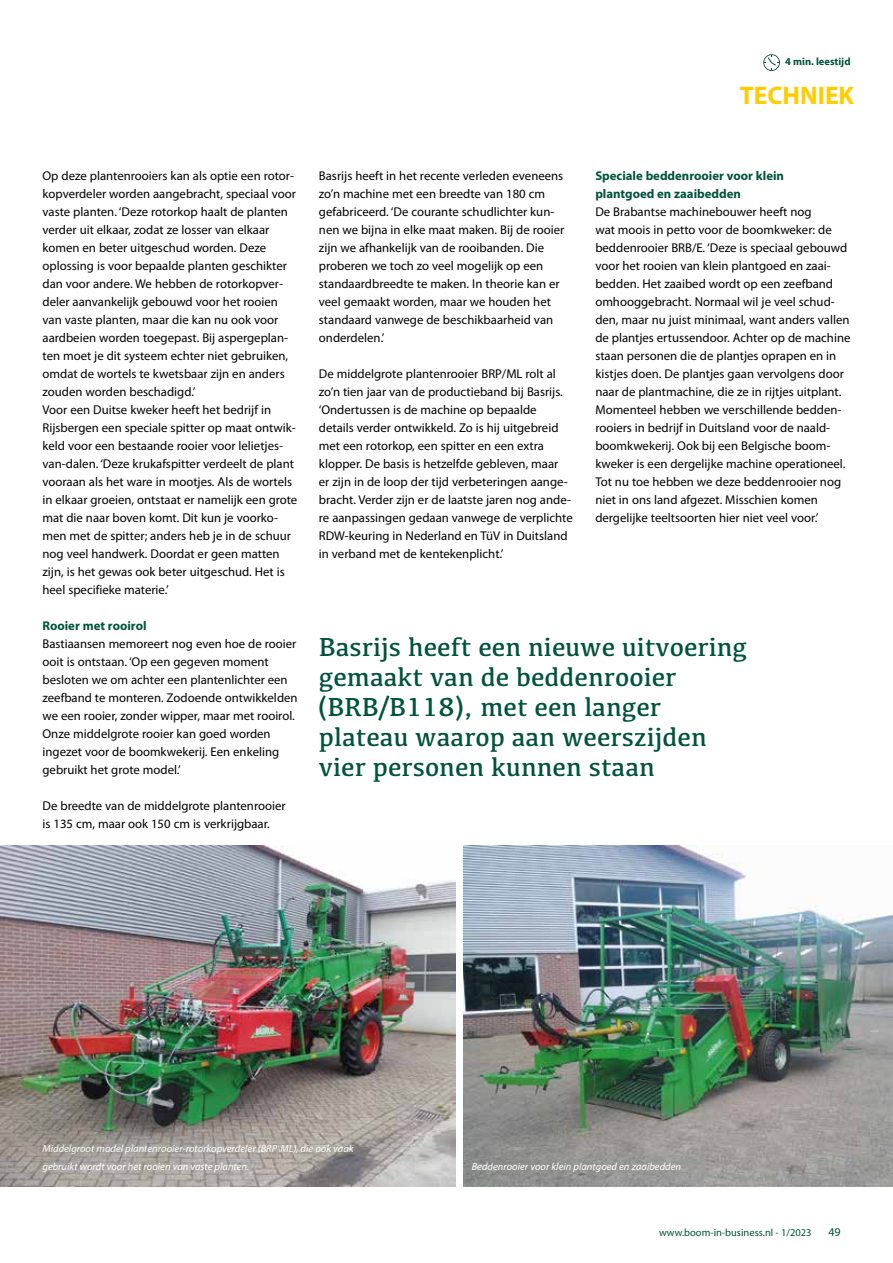
<style>
.page{position:relative;width:893px;height:1263px;background:#fff}
.page>*{position:absolute;margin:0;border:0;box-sizing:border-box;transform-origin:0 0}
.t1{font:27px/30px "Kefa";color:#00533d}
.t2{font:700 25.5px "Myriad Pro";color:#fc0}
.t3{font:12.75px/18px "Myriad Pro";color:#000}
.t4{font:700 12.75px/18px "Myriad Pro";color:#00533d}
.t5{font:12px "Myriad Pro";color:#00533d}
.t6{font:italic 10.5px/18px "Myriad Pro";color:#fff}
.t7{font:10.5px "Myriad Pro";color:#00533d}
.t8{font:700 10.5px "Myriad Pro";color:#00533d}
</style>
<div class="page">
<img style="left:0;top:845px;width:455px;height:341px">
<svg style="left:763px;top:54px;width:17px;height:17px"></svg>
<img style="left:464px;top:845px;width:429px;height:341px">
<p class="t8" style="left:785px;top:55px;width:67px">4 min. leestijd</p>
<h2 class="t2" style="left:740px;top:79px;width:116px">TECHNIEK</h2>
<p class="t3" style="left:43px;top:167px;width:256px">Op deze plantenrooiers kan als optie een rotor&shy;kopverdeler worden aangebracht, speciaal voor vaste planten. ‘Deze rotorkop haalt de planten verder uit elkaar, zodat ze losser van elkaar komen en beter uitgeschud worden. Deze oplossing is voor bepaalde planten geschikter dan voor andere. We hebben de rotorkopver&shy;deler aanvankelijk gebouwd voor het rooien van vaste planten, maar die kan nu ook voor aardbeien worden toegepast. Bij aspergeplan&shy;ten moet je dit systeem echter niet gebruiken, omdat de wortels te kwetsbaar zijn en anders zouden worden beschadigd.’<br>Voor een Duitse kweker heeft het bedrijf in Rijsbergen een speciale spitter op maat ontwik&shy;keld voor een bestaande rooier voor lelietjes&shy;van-dalen. ‘Deze krukafspitter verdeelt de plant vooraan als het ware in mootjes. Als de wortels in elkaar groeien, ontstaat er namelijk een grote mat die naar boven komt. Dit kun je voorko&shy;men met de spitter; anders heb je in de schuur nog veel handwerk. Doordat er geen matten zijn, is het gewas ook beter uitgeschud. Het is heel specifieke materie.’</p>
<p class="t4" style="left:43px;top:616px;width:106px">Rooier met rooirol</p>
<p class="t3" style="left:43px;top:635px;width:257px">Bastiaansen memoreert nog even hoe de rooier ooit is ontstaan. ‘Op een gegeven moment besloten we om achter een plantenlichter een zeefband te monteren. Zodoende ontwikkelden we een rooier, zonder wipper, maar met rooirol.<br>Onze middelgrote rooier kan goed worden ingezet voor de boomkwekerij. Een enkeling gebruikt het grote model.’</p>
<p class="t3" style="left:43px;top:797px;width:245px">De breedte van de middelgrote plantenrooier is 135 cm, maar ook 150 cm is verkrijgbaar.</p>
<p class="t3" style="left:319px;top:167px;width:247px">Basrijs heeft in het recente verleden eveneens zo’n machine met een breedte van 180 cm gefabriceerd. ‘De courante schudlichter kun&shy;nen we bijna in elke maat maken. Bij de rooier zijn we afhankelijk van de rooibanden. Die proberen we toch zo veel mogelijk op een standaardbreedte te maken. In theorie kan er veel gemaakt worden, maar we houden het standaard vanwege de beschikbaarheid van onderdelen.’</p>
<p class="t3" style="left:319px;top:365px;width:255px">De middelgrote plantenrooier BRP/ML rolt al zo’n tien jaar van de productieband bij Basrijs. ‘Ondertussen is de machine op bepaalde details verder ontwikkeld. Zo is hij uitgebreid met een rotorkop, een spitter en een extra klopper. De basis is hetzelfde gebleven, maar<br>er zijn in de loop der tijd verbeteringen aange&shy;bracht. Verder zijn er de laatste jaren nog ande&shy;re aanpassingen gedaan vanwege de verplichte RDW-keuring in Nederland en TüV in Duitsland in verband met de kentekenplicht.’</p>
<p class="t4" style="left:595px;top:166px;width:190px">Speciale beddenrooier voor klein plantgoed en zaaibedden</p>
<p class="t3" style="left:595px;top:203px;width:257px">De Brabantse machinebouwer heeft nog<br>wat moois in petto voor de boomkweker: de beddenrooier BRB/E. ‘Deze is speciaal gebouwd voor het rooien van klein plantgoed en zaai&shy;bedden. Het zaaibed wordt op een zeefband omhooggebracht. Normaal wil je veel schud&shy;den, maar nu juist minimaal, want anders vallen de plantjes ertussendoor. Achter op de machine staan personen die de plantjes oprapen en in kistjes doen. De plantjes gaan vervolgens door naar de plantmachine, die ze in rijtjes uitplant.<br>Momenteel hebben we verschillende bedden&shy;rooiers in bedrijf in Duitsland voor de naald&shy;boomkwekerij. Ook bij een Belgische boom&shy;kweker is een dergelijke machine operationeel.<br>Tot nu toe hebben we deze beddenrooier nog niet in ons land afgezet. Misschien komen dergelijke teeltsoorten hier niet veel voor.’</p>
<h1 class="t1" style="left:319px;top:631px;width:430px">Basrijs heeft een nieuwe uitvoering gemaakt van de beddenrooier (BRB/B118), met een langer plateau waarop aan weerszijden vier personen kunnen staan</h1>
<p class="t6" style="left:43px;top:1139px;width:313px">Middelgroot model plantenrooier-rotorkopverdeler (BRP\ML), die ook vaak gebruikt wordt voor het rooien van vaste planten.</p>
<p class="t6" style="left:472px;top:1157px;width:211px">Beddenrooier voor klein plantgoed en zaaibedden</p>
<p class="t7" style="left:659px;top:1226px;width:154px">www.boom-in-business.nl - 1/2023</p>
<p class="t5" style="left:828px;top:1224px;width:14px">49</p>
</div>
